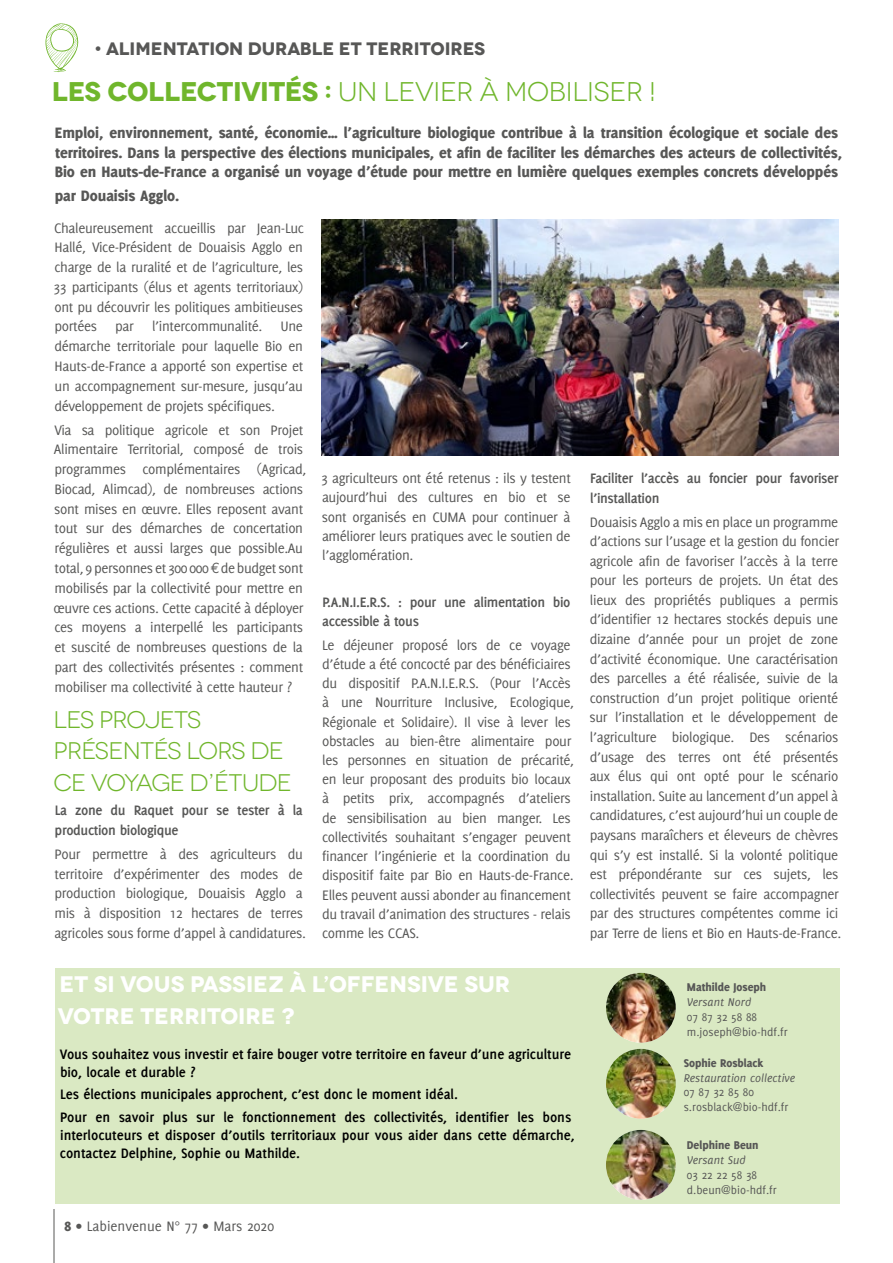
<style>
.page{position:relative;width:893px;height:1263px;background:#fff}
.page>*{position:absolute;margin:0;border:0;box-sizing:border-box;transform-origin:0 0}
.t1{font:27px "Novecentowide";letter-spacing:-.01em;color:#70b62c}
.t2{font:24px/31.8px "Novecentowide";letter-spacing:-.035em;color:#70b62c}
.t3{font:700 22.5px/32.4px "Novecentowide";color:#fff}
.t4{font:700 18px "Novecentowide";color:#575756}
.t5{font:800 16.5px/19.8px "Delicious";letter-spacing:-.005em;color:#575756}
.t6{font:15px/19.8px "Delicious";letter-spacing:-.025em;color:#575756}
.t7{font:700 15px/18px "Delicious";letter-spacing:-.005em;color:#000}
.t8{font:700 15px/19.8px "Delicious";letter-spacing:-.025em;color:#575756}
.t9{font:15px "Delicious";color:#575756}
.t10{font:12.3px/14.9px "Delicious";color:#575756}
.t11{font:italic 12.3px "Delicious";color:#575756}
.t12{font:800 12.3px "Delicious";color:#575756}
.s1{font-weight:700}
.s2{font-weight:800}
</style>
<div class="page">
<hr style="left:54px;top:1209px;width:1px;height:54px;background:#575756">
<div style="left:55px;top:968px;width:785px;height:236px;background:#dae9c3"></div>
<svg style="left:45px;top:23px;width:34px;height:49px"></svg>
<img style="left:606px;top:1130px;width:70px;height:70px;border-radius:35px">
<img style="left:606px;top:973px;width:70px;height:70px;border-radius:35px">
<img style="left:606px;top:1049px;width:70px;height:70px;border-radius:35px">
<img style="left:322px;top:219px;width:517px;height:236px">
<p class="t4" style="left:94px;top:37px;width:392px">• ALIMENTATION DURABLE ET TERRITOIRES</p>
<h1 class="t1" style="left:52px;top:76px;width:605px"><span class="s1">LES COLLECTIVITÉS :</span> UN LEVIER À MOBILISER !</h1>
<p class="t5" style="left:55px;top:122px;width:789px">Emploi, environnement, santé, économie… l’agriculture biologique contribue à la transition écologique et sociale des territoires. Dans la perspective des élections municipales, et afin de faciliter les démarches des acteurs de collectivités,<br>Bio en Hauts-de-France a organisé un voyage d’étude pour mettre en lumière quelques exemples concrets développés</p>
<p class="t5" style="left:55px;top:185px;width:126px">par Douaisis Agglo.</p>
<p class="t6" style="left:53px;top:218px;width:252px;text-align:justify">Chaleureusement accueillis par Jean-Luc Hallé, Vice-Président de Douaisis Agglo en charge de la ruralité et de l’agriculture, les 33 participants (élus et agents territoriaux) ont pu découvrir les politiques ambitieuses portées par l’intercommunalité. Une démarche territoriale pour laquelle Bio en Hauts-de-France a apporté son expertise et un accompagnement sur-mesure, jusqu’au développement de projets spécifiques.</p>
<p class="t6" style="left:54px;top:420px;width:254px">Via sa politique agricole et son Projet Alimentaire Territorial, composé de trois programmes complémentaires (Agricad, Biocad, Alimcad), de nombreuses actions sont mises en œuvre. Elles reposent avant tout sur des démarches de concertation régulières et aussi larges que possible.Au total, 9 personnes et 300 000 ¤ de budget sont mobilisés par la collectivité pour mettre en œuvre ces actions. Cette capacité à déployer ces moyens a interpellé les participants et suscité de nombreuses questions de la part des collectivités présentes : comment mobiliser ma collectivité à cette hauteur ?</p>
<h2 class="t2" style="left:54px;top:703px;width:239px">LES PROJETS<br>PRÉSENTÉS LORS DE<br>CE VOYAGE D’ÉTUDE</h2>
<p class="t8" style="left:55px;top:800px;width:250px">La zone du Raquet pour se tester à la production biologique</p>
<p class="t6" style="left:54px;top:844px;width:253px">Pour permettre à des agriculteurs du territoire d’expérimenter des modes de production biologique, Douaisis Agglo a mis à disposition 12 hectares de terres agricoles sous forme d’appel à candidatures.</p>
<p class="t6" style="left:321px;top:468px;width:251px;line-height:19.2px;text-align:justify">3 agriculteurs ont été retenus : ils y testent aujourd’hui des cultures en bio et se sont organisés en CUMA pour continuer à améliorer leurs pratiques avec le soutien de l’agglomération.</p>
<p class="t8" style="left:322px;top:592px;width:250px;line-height:19.2px">P.A.N.I.E.R.S. : pour une alimentation bio accessible à tous</p>
<p class="t6" style="left:322px;top:635px;width:254px;line-height:19.2px">Le déjeuner proposé lors de ce voyage d’étude a été concocté par des bénéficiaires du dispositif P.A.N.I.E.R.S. (Pour l’Accès à une Nourriture Inclusive, Ecologique, Régionale et Solidaire). Il vise à lever les obstacles au bien-être alimentaire pour les personnes en situation de précarité, en leur proposant des produits bio locaux à petits prix, accompagnés d’ateliers de sensibilisation au bien manger. Les collectivités souhaitant s’engager peuvent financer l’ingénierie et la coordination du dispositif faite par Bio en Hauts-de-France.<br>Elles peuvent aussi abonder au financement du travail d’animation des structures - relais comme les CCAS.</p>
<h3 class="t3" style="left:58px;top:968px;width:454px">ET SI VOUS PASSIEZ À L’OFFENSIVE SUR<br>VOTRE TERRITOIRE ?</h3>
<p class="t7" style="left:60px;top:1045px;width:513px">Vous souhaitez vous investir et faire bouger votre territoire en faveur d’une agriculture bio, locale et durable ?</p>
<p class="t7" style="left:60px;top:1083px;width:513px;line-height:22.2px">Les élections municipales approchent, c’est donc le moment idéal.<br>Pour en savoir plus sur le fonctionnement des collectivités, identifier les bons</p>
<p class="t7" style="left:60px;top:1125px;width:516px">interlocuteurs et disposer d’outils territoriaux pour vous aider dans cette démarche, contactez Delphine, Sophie ou Mathilde.</p>
<p class="t9" style="left:65px;top:1218px;width:211px"><span class="s2">8</span> • Labienvenue N° 77 • Mars 2020</p>
<p class="t8" style="left:590px;top:468px;width:250px">Faciliter l’accès au foncier pour favoriser l’installation</p>
<p class="t6" style="left:590px;top:512px;width:253px">Douaisis Agglo a mis en place un programme d’actions sur l’usage et la gestion du foncier agricole afin de favoriser l’accès à la terre pour les porteurs de projets. Un état des lieux des propriétés publiques a permis d’identifier 12 hectares stockés depuis une dizaine d’année pour un projet de zone d’activité économique. Une caractérisation des parcelles a été réalisée, suivie de la construction d’un projet politique orienté sur l’installation et le développement de l’agriculture biologique. Des scénarios d’usage des terres ont été présentés aux élus qui ont opté pour le scénario installation. Suite au lancement d’un appel à candidatures, c’est aujourd’hui un couple de paysans maraîchers et éleveurs de chèvres qui s’y est installé. Si la volonté politique est prépondérante sur ces sujets, les collectivités peuvent se faire accompagner par des structures compétentes comme ici par Terre de liens et Bio en Hauts-de-France.</p>
<p class="t12" style="left:687px;top:980px;width:81px">Mathilde Joseph</p>
<p class="t11" style="left:687px;top:995px;width:66px">Versant Nord</p>
<p class="t10" style="left:687px;top:1009px;width:102px">07 87 32 58 88 m.joseph@bio-hdf.fr</p>
<p class="t12" style="left:684px;top:1055px;width:81px">Sophie Rosblack</p>
<p class="t11" style="left:684px;top:1070px;width:113px">Restauration collective</p>
<p class="t10" style="left:684px;top:1085px;width:106px">07 87 32 85 80 s.rosblack@bio-hdf.fr</p>
<p class="t12" style="left:687px;top:1138px;width:73px">Delphine Beun</p>
<p class="t11" style="left:687px;top:1153px;width:60px">Versant Sud</p>
<p class="t10" style="left:687px;top:1167px;width:91px">03 22 22 58 38 d.beun@bio-hdf.fr</p>
</div>
